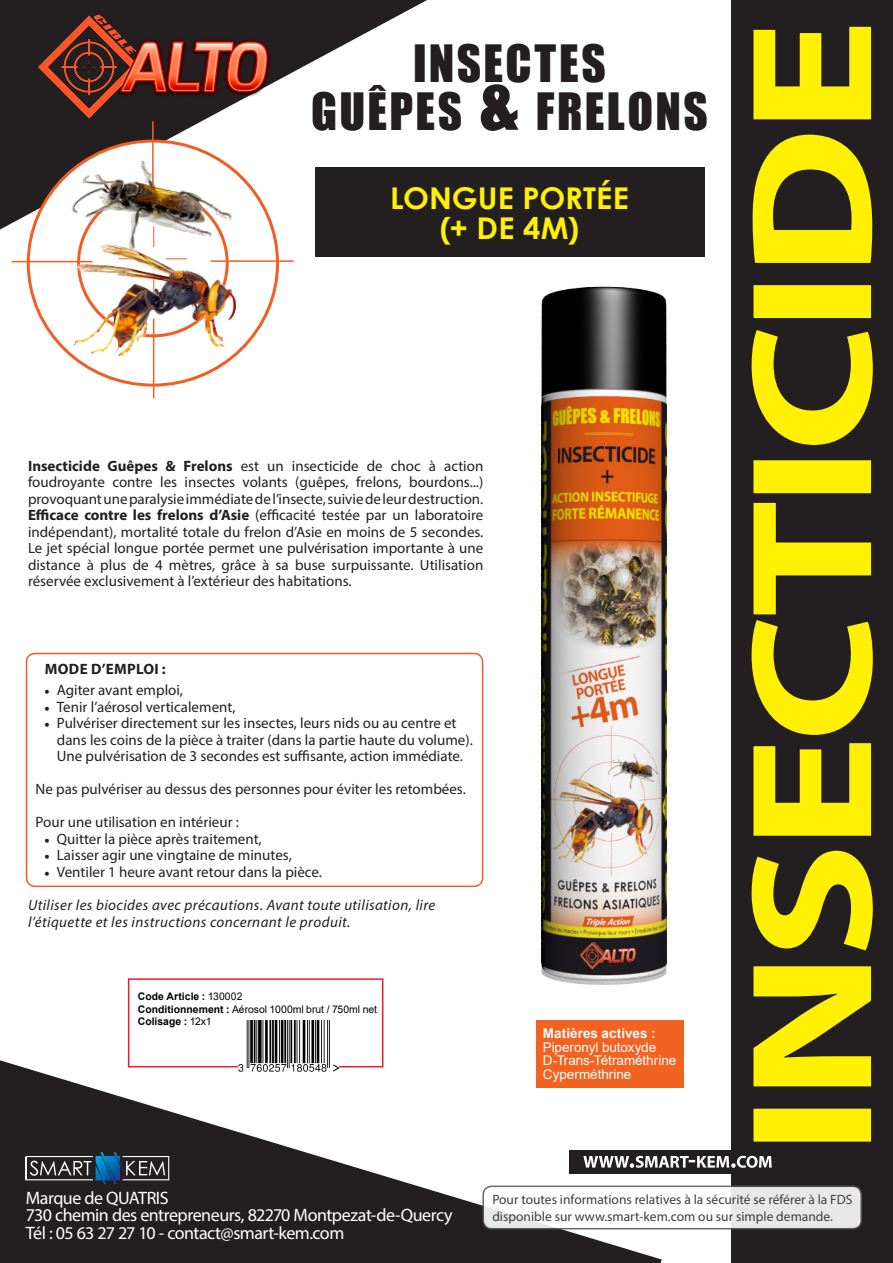
<style>
.page{position:relative;width:893px;height:1263px;background:#fff}
.page>*{position:absolute;margin:0;border:0;box-sizing:border-box;transform-origin:0 0}
.t1{font:47.25px "Impact";letter-spacing:.05em;color:#231f20}
.t2{font:700 30px "Century Gothic";color:#fff101}
.t3{font:18px "Myriad Pro";letter-spacing:-.03em;color:#fff}
.t4{font:15px/16.5px "Myriad Pro";color:#231f20;text-align:justify}
.t5{font:italic 15px/16.5px "Myriad Pro";letter-spacing:.03em;color:#231f20}
.t6{font:700 15px "Myriad Pro";letter-spacing:.02em;color:#231f20}
.t7{font:13.5px/16.2px "Myriad Pro";color:#3e3e3f}
.t8{font:13.5px "Arial";letter-spacing:-.005em;color:#fff}
.t9{font:700 13.5px "Arial";letter-spacing:.005em;color:#fff}
.t10{font:10.5px "Arial";letter-spacing:-.005em;color:#000}
.t11{font:700 10.5px "Arial";color:#000}
.s1{font-size:67.5px}
.s2{font-weight:700}
.s3{font-family:"Minion Pro"}
.s4{font-weight:400}
</style>
<div class="page">
<svg style="left:0;top:0;width:427px;height:230px"></svg>
<img style="left:0;top:10px;width:312px;height:113px">
<div style="left:731px;top:0;width:162px;height:1263px;background:#231f20"></div>
<svg style="left:752px;top:27px;width:121px;height:1114px"></svg>
<div style="left:315px;top:168px;width:389px;height:89px;background:#231f20"></div>
<svg style="left:0;top:1060px;width:662px;height:203px;fill:#231f20"></svg>
<img style="left:540px;top:286px;width:128px;height:699px">
<svg style="left:26px;top:1152px;width:143px;height:32px;background:#404c56"></svg>
<div style="left:569px;top:1150px;width:217px;height:23px;background:#231f20"></div>
<svg style="left:583px;top:1156px;width:189px;height:12px"></svg>
<svg style="left:483px;top:1186px;width:378px;height:43px"></svg>
<div style="left:482px;top:1185px;width:380px;height:44px;border:2px solid #57585a;border-radius:9px"></div>
<div style="left:129px;top:979px;width:254px;height:88px;background:#fff"></div>
<div style="left:128px;top:978px;width:255px;height:89px;border:2px solid #ee1d23"></div>
<div style="left:26px;top:653px;width:457px;height:234px;border:2px solid #f25d23;border-radius:9px"></div>
<div style="left:536px;top:1020px;width:148px;height:67px;background:#f26221"></div>
<img style="left:239px;top:1020px;width:100px;height:51px">
<svg style="left:25px;top:138px;width:255px;height:250px"></svg>
<hr style="left:12px;top:261px;width:80px;height:1px;background:#f25d23">
<hr style="left:152px;top:122px;width:2px;height:79px;background:#f25d23">
<hr style="left:211px;top:260px;width:82px;height:2px;background:#f25d23">
<hr style="left:153px;top:319px;width:1px;height:79px;background:#f25d23">
<img style="left:68px;top:270px;width:178px;height:93px">
<img style="left:63px;top:152px;width:228px;height:118px">
<p class="t1" style="left:413px;top:27px;width:194px">INSECTES</p>
<p class="t1" style="left:311px;top:75px;width:398px">GUÊPES <span class="s1">&amp;</span> FRELONS</p>
<p class="t2" style="left:390px;top:175px;width:240px">LONGUE PORTÉE</p>
<p class="t2" style="left:440px;top:205px;width:141px">(+ DE 4M)</p>
<p class="t4" style="left:28px;top:457px;width:457px"><span class="s2">Insecticide Guêpes &amp; Frelons</span> est un insecticide de choc à action foudroyante contre les insectes volants (guêpes, frelons, bourdons...) provoquant une paralysie immédiate de l’insecte, suivie de leur destruction.<br><span class="s2">Efficace contre les frelons d’Asie</span> (efficacité testée par un laboratoire indépendant), mortalité totale du frelon d’Asie en moins de 5 secondes.<br>Le jet spécial longue portée permet une pulvérisation importante à une distance à plus de 4 mètres, grâce à sa buse surpuissante. Utilisation réservée exclusivement à l’extérieur des habitations.</p>
<p class="t6" style="left:45px;top:659px;width:122px">MODE D’EMPLOI :</p>
<p class="t4" style="left:44px;top:682px;width:140px"><span class="s3">•</span> Agiter avant emploi,</p>
<p class="t4" style="left:44px;top:698px;width:193px"><span class="s3">•</span> Tenir l’aérosol verticalement,</p>
<p class="t4" style="left:57px;top:715px;width:417px;text-align:left;text-indent:-13px"><span class="s3">•</span> Pulvériser directement sur les insectes, leurs nids ou au centre et dans les coins de la pièce à traiter (dans la partie haute du volume).<br>Une pulvérisation de 3 secondes est suffisante, action immédiate.</p>
<p class="t4" style="left:36px;top:781px;width:432px">Ne pas pulvériser au dessus des personnes pour éviter les retombées.</p>
<p class="t4" style="left:36px;top:814px;width:205px">Pour une utilisation en intérieur :</p>
<p class="t4" style="left:44px;top:830px;width:219px"><span class="s3">•</span> Quitter la pièce après traitement,</p>
<p class="t4" style="left:44px;top:847px;width:249px"><span class="s3">•</span> Laisser agir une vingtaine de minutes,</p>
<p class="t4" style="left:44px;top:863px;width:279px"><span class="s3">•</span> Ventiler 1 heure avant retour dans la pièce.</p>
<p class="t5" style="left:28px;top:897px;width:409px">Utiliser les biocides avec précautions. Avant toute utilisation, lire l’étiquette et les instructions concernant le produit.</p>
<p class="t11" style="left:138px;top:989px;width:106px">Code Article : <span class="s4">130002</span></p>
<p class="t10" style="left:138px;top:1002px;width:241px"><span class="s2">Conditionnement :</span> Aérosol 1000ml brut / 750ml net</p>
<p class="t11" style="left:138px;top:1014px;width:75px">Colisage : <span class="s4">12x1</span></p>
<p class="t9" style="left:543px;top:1024px;width:114px">Matières actives :</p>
<p class="t8" style="left:543px;top:1038px;width:115px">Piperonyl butoxyde</p>
<p class="t8" style="left:543px;top:1051px;width:135px">D-Trans-Tétraméthrine</p>
<p class="t8" style="left:543px;top:1065px;width:90px">Cyperméthrine</p>
<p class="t3" style="left:26px;top:1186px;width:144px">Marque de QUATRIS</p>
<p class="t3" style="left:26px;top:1204px;width:428px">730 chemin des entrepreneurs, 82270 Montpezat-de-Quercy</p>
<p class="t3" style="left:26px;top:1222px;width:320px">Tél : 05 63 27 27 10 - contact@smart-kem.com</p>
<p class="t7" style="left:492px;top:1191px;width:362px">Pour toutes informations relatives à la sécurité se référer à la FDS disponible sur www.smart-kem.com ou sur simple demande.</p>
</div>
